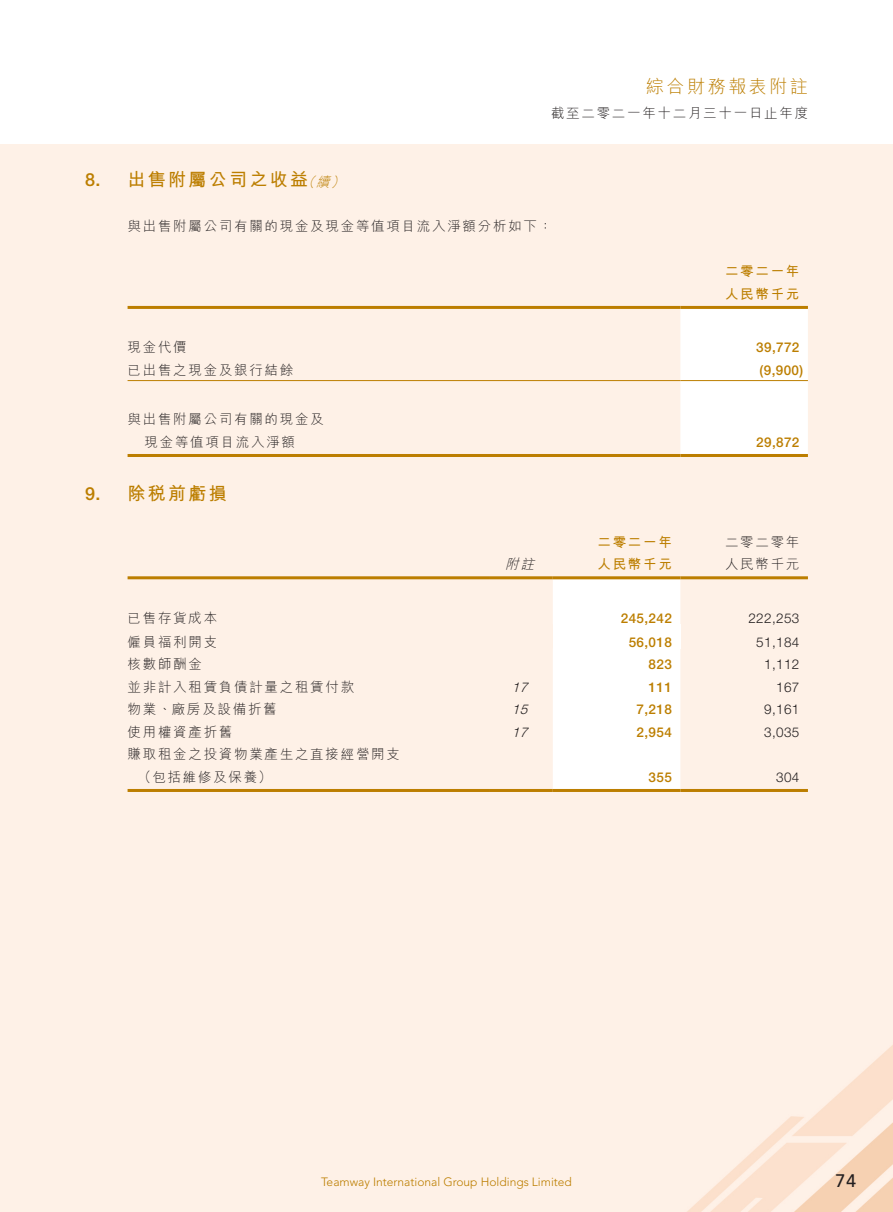
<style>
.page{position:relative;width:893px;height:1212px;background:#fff}
.page>*{position:absolute;margin:0;border:0;box-sizing:border-box;transform-origin:0 0}
._01_H1{font:700 18px "M Hei HK";letter-spacing:.13em;color:#bc7e00}
.t1{font:300 18px "M Hei HK";letter-spacing:.14em;color:#bc7e00}
._01_H1-2{font:500 18px "Helvetica Neue LT Std";color:#bc7e00}
.t2{font:500 18px "Avenir LT Std";color:#231f20}
._50_Table_txt{font:300 13.5px "M Hei HK";letter-spacing:.13em;color:#231f20}
._50_Table_txt-2{font:500 13.5px "Helvetica Neue LT Std";letter-spacing:.03em;color:#bc7e00}
._00_txt{font:300 13.5px "M Hei HK";letter-spacing:.13em;color:#231f20}
._50_Table_txt_sub{font:300 13.5px "M Hei HK";letter-spacing:.13em;color:#231f20}
._50_Table_txt-3{font:300 13.5px "Helvetica Neue LT Std";letter-spacing:.03em;color:#231f20}
._50_Table_txt-4{font:700 13.5px "M Hei HK";letter-spacing:.13em;color:#bc7e00}
._50_Table_txt-5{font:italic 300 13.5px "Helvetica Neue LT Std";color:#231f20}
._01_H1-3{font:italic 300 13.5px "M Hei HK";color:#bc7e00}
._50_Table_txt-6{font:italic 300 13.5px "M Hei HK";color:#231f20}
.t3{font:300 12px "Avenir LT Std";color:#bc7e00}
</style>
<div class="page">
<div style="left:0;top:145px;width:893px;height:1067px;background:#fef1e7"></div>
<div style="left:680px;top:309px;width:128px;height:145px;background:#fff"></div>
<hr style="left:128px;top:306px;width:552px;height:3px;background:#bc7e00">
<hr style="left:680px;top:306px;width:128px;height:3px;background:#bc7e00">
<hr style="left:128px;top:380px;width:552px;height:1px;background:#bc7e00">
<hr style="left:680px;top:380px;width:128px;height:1px;background:#bc7e00">
<hr style="left:128px;top:454px;width:552px;height:3px;background:#bc7e00">
<hr style="left:680px;top:454px;width:128px;height:3px;background:#bc7e00">
<div style="left:553px;top:579px;width:127px;height:210px;background:#fff"></div>
<div style="left:553px;top:624px;width:127px;height:24px;background:#fff"></div>
<hr style="left:128px;top:576px;width:361px;height:3px;background:#bc7e00">
<hr style="left:489px;top:576px;width:64px;height:3px;background:#bc7e00">
<hr style="left:553px;top:576px;width:127px;height:3px;background:#bc7e00">
<hr style="left:680px;top:576px;width:128px;height:3px;background:#bc7e00">
<hr style="left:128px;top:789px;width:361px;height:3px;background:#bc7e00">
<hr style="left:489px;top:789px;width:64px;height:3px;background:#bc7e00">
<hr style="left:553px;top:789px;width:127px;height:3px;background:#bc7e00">
<hr style="left:680px;top:789px;width:128px;height:3px;background:#bc7e00">
<p class="_01_H1-2" style="left:85px;top:169px;width:17px">8.</p>
<p class="_01_H1-2" style="left:85px;top:483px;width:17px">9.</p>
<h1 class="t1" style="left:646px;top:77px;width:163px">綜合財務報表附註</h1>
<p class="_01_H1" style="left:128px;top:166px;width:182px">出售附屬公司之收益</p>
<p class="_01_H1-3" style="left:316px;top:175px;width:19px">續</p>
<p class="_01_H1-3" style="left:302px;top:175px;width:19px">（</p>
<p class="_01_H1-3" style="left:331px;top:175px;width:19px">(</p>
<p class="_00_txt" style="left:551px;top:107px;width:259px">截至二零二一年十二月三十一日止年度</p>
<p class="_00_txt" style="left:128px;top:219px;width:426px">與出售附屬公司有關的現金及現金等值項目流入淨額分析如下：</p>
<p class="_50_Table_txt-4" style="left:725px;top:261px;width:76px">二零二一年</p>
<p class="_50_Table_txt-4" style="left:725px;top:284px;width:76px">人民幣千元</p>
<p class="_50_Table_txt_sub" style="left:128px;top:340px;width:61px">現金代價</p>
<p class="_50_Table_txt-2" style="left:756px;top:339px;width:45px">39,772</p>
<p class="_50_Table_txt_sub" style="left:128px;top:363px;width:167px">已出售之現金及銀行結餘</p>
<p class="_50_Table_txt_sub" style="left:128px;top:412px;width:198px">與出售附屬公司有關的現金及</p>
<p class="_50_Table_txt-2" style="left:760px;top:362px;width:45px">)9,900(</p>
<p class="_50_Table_txt_sub" style="left:145px;top:435px;width:152px">現金等值項目流入淨額</p>
<p class="_01_H1" style="left:128px;top:480px;width:101px">除稅前虧損</p>
<p class="_50_Table_txt-2" style="left:756px;top:434px;width:45px">29,872</p>
<p class="_50_Table_txt-4" style="left:597px;top:532px;width:76px">二零二一年</p>
<p class="_50_Table_txt" style="left:725px;top:535px;width:76px">二零二零年</p>
<p class="_50_Table_txt-6" style="left:505px;top:557px;width:34px">附註</p>
<p class="_50_Table_txt-4" style="left:597px;top:554px;width:76px">人民幣千元</p>
<p class="_50_Table_txt" style="left:725px;top:557px;width:76px">人民幣千元</p>
<p class="_50_Table_txt" style="left:128px;top:611px;width:91px">已售存貨成本</p>
<p class="_50_Table_txt-2" style="left:621px;top:610px;width:53px">245,242</p>
<p class="_50_Table_txt-3" style="left:748px;top:609px;width:53px">222,253</p>
<p class="_50_Table_txt" style="left:128px;top:635px;width:91px">僱員福利開支</p>
<p class="_50_Table_txt-2" style="left:629px;top:634px;width:45px">56,018</p>
<p class="_50_Table_txt-3" style="left:756px;top:634px;width:45px">51,184</p>
<p class="_50_Table_txt" style="left:128px;top:657px;width:76px">核數師酬金</p>
<p class="_50_Table_txt-2" style="left:649px;top:656px;width:25px">823</p>
<p class="_50_Table_txt-3" style="left:764px;top:656px;width:37px">1,112</p>
<p class="_50_Table_txt" style="left:128px;top:680px;width:228px">並非計入租賃負債計量之租賃付款</p>
<p class="_50_Table_txt-5" style="left:512px;top:679px;width:21px">17</p>
<p class="_50_Table_txt-2" style="left:649px;top:679px;width:25px">111</p>
<p class="_50_Table_txt-3" style="left:776px;top:679px;width:25px">167</p>
<p class="_50_Table_txt" style="left:128px;top:702px;width:151px">物業、廠房及設備折舊</p>
<p class="_50_Table_txt-5" style="left:512px;top:701px;width:21px">15</p>
<p class="_50_Table_txt-2" style="left:637px;top:701px;width:37px">7,218</p>
<p class="_50_Table_txt-3" style="left:764px;top:701px;width:37px">9,161</p>
<p class="_50_Table_txt" style="left:128px;top:725px;width:106px">使用權資產折舊</p>
<p class="_50_Table_txt" style="left:128px;top:747px;width:274px">賺取租金之投資物業產生之直接經營開支</p>
<p class="_50_Table_txt-5" style="left:512px;top:724px;width:21px">17</p>
<p class="_50_Table_txt-2" style="left:637px;top:724px;width:37px">2,954</p>
<p class="_50_Table_txt-3" style="left:764px;top:724px;width:37px">3,035</p>
<p class="_50_Table_txt" style="left:138px;top:770px;width:135px">（包括維修及保養(</p>
<p class="_50_Table_txt-2" style="left:649px;top:769px;width:25px">355</p>
<p class="_50_Table_txt-3" style="left:776px;top:769px;width:25px">304</p>
<p class="t3" style="left:321px;top:1174px;width:252px">Teamway International Group Holdings Limited</p>
<h1 class="t2" style="left:836px;top:1170px;width:22px">74</h1>
</div>
